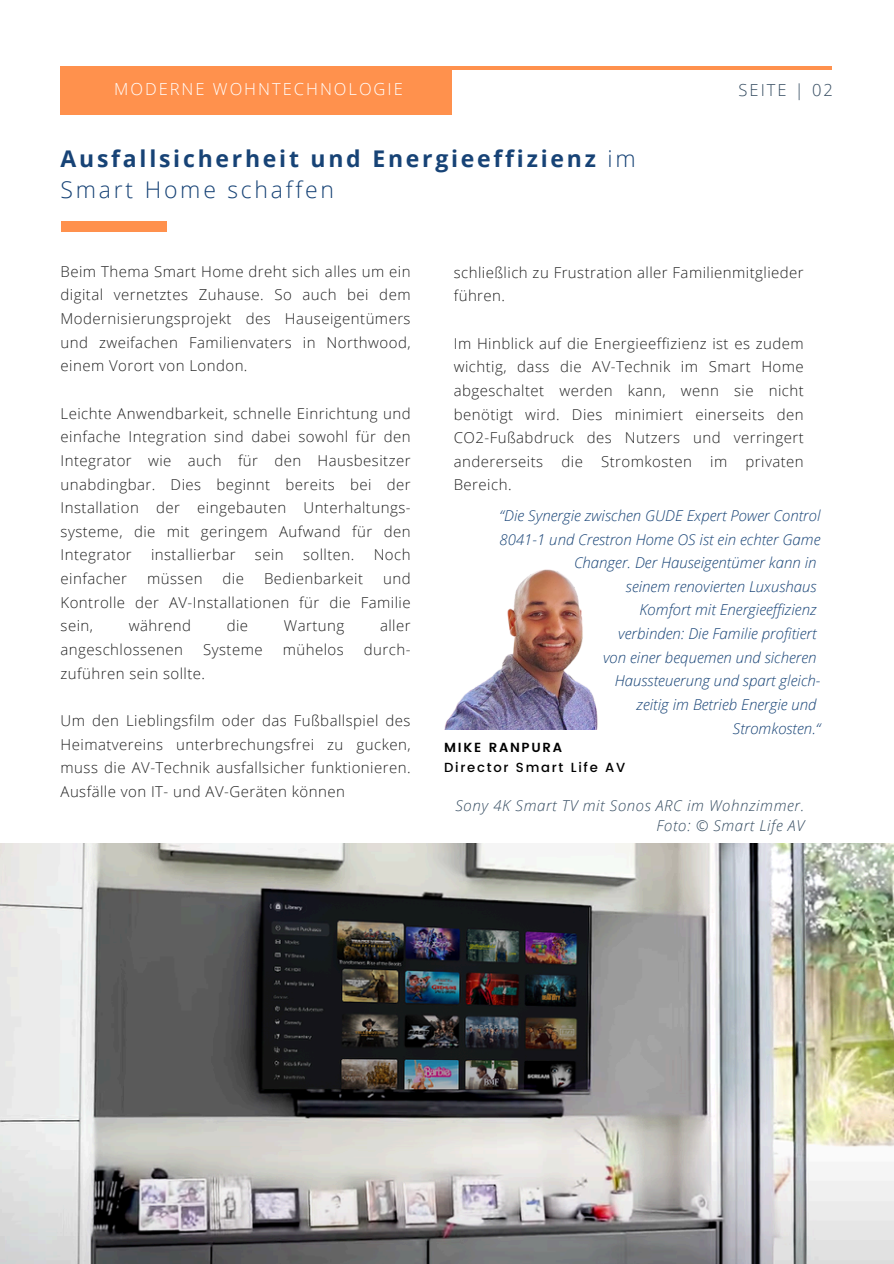
<style>
.page{position:relative;width:894px;height:1264px;background:#fff}
.page>*{position:absolute;margin:0;border:0;box-sizing:border-box;transform-origin:0 0}
.t1{font:700 22.95px/31.5px "Open Sans";letter-spacing:.12em;color:#174376}
.t2{font:300 16.5px "Open Sans";letter-spacing:.12em;color:#fff}
.t3{font:300 16.5px "Open Sans";letter-spacing:.12em;color:#364d62}
.t4{font:300 15px/23.7px "Open Sans";letter-spacing:.03em;color:#222;text-align:justify}
.t5{font:italic 300 15px/23.7px "Open Sans";color:#174376;text-align:right}
.t6{font:italic 300 15px/20.2px "Open Sans";letter-spacing:.04em;color:#364d62;text-align:right}
.t7{font:500 13.2px "Poppins";letter-spacing:.13em;color:#000}
.t8{font:600 13.2px "Poppins";letter-spacing:.13em;color:#000}
.s1{font-weight:300}
</style>
<div class="page">
<hr style="left:61px;top:66px;width:770px;height:4px;background:#ff914d">
<div style="left:61px;top:66px;width:390px;height:49px;background:#ff914d"></div>
<div style="left:61px;top:221px;width:106px;height:10px;background:#ff914d"></div>
<img style="left:444px;top:569px;width:154px;height:160px">
<img style="left:0;top:843px;width:893px;height:420px">
<p class="t2" style="left:114px;top:77px;width:290px">MODERNE WOHNTECHNOLOGIE</p>
<p class="t3" style="left:738px;top:79px;width:96px">SEITE | 02</p>
<h2 class="t1" style="left:61px;top:142px;width:576px">Ausfallsicherheit und Energieeffizienz <span class="s1">im<br>Smart Home schaffen</span></h2>
<h2 class="t4" style="left:61px;top:259px;width:351px">Beim Thema Smart Home dreht sich alles um ein digital vernetztes Zuhause. So auch bei dem Modernisierungsprojekt des Hauseigentümers und zweifachen Familienvaters in Northwood, einem Vorort von London.</h2>
<h1 class="t4" style="left:61px;top:401px;width:351px">Leichte Anwendbarkeit, schnelle Einrichtung und einfache Integration sind dabei sowohl für den Integrator wie auch für den Hausbesitzer unabdingbar. Dies beginnt bereits bei der Installation der eingebauten Unterhaltungs&shy;systeme, die mit geringem Aufwand für den Integrator</h1>
<h1 class="t4" style="left:151px;top:542px;width:86px">installierbar</h1>
<h1 class="t4" style="left:255px;top:542px;width:30px">sein</h1>
<h1 class="t4" style="left:303px;top:542px;width:53px">sollten.</h1>
<h1 class="t4" style="left:373px;top:542px;width:38px">Noch</h1>
<h1 class="t4" style="left:61px;top:566px;width:68px">einfacher</h1>
<h1 class="t4" style="left:147px;top:566px;width:57px">müssen</h1>
<h1 class="t4" style="left:222px;top:566px;width:23px">die</h1>
<h1 class="t4" style="left:264px;top:566px;width:101px">Bedienbarkeit</h1>
<h1 class="t4" style="left:61px;top:566px;width:351px;text-indent:322px">und Kontrolle der AV-Installationen für die Familie sein,</h1>
<h1 class="t4" style="left:129px;top:613px;width:64px">während</h1>
<h1 class="t4" style="left:227px;top:613px;width:23px">die</h1>
<h1 class="t4" style="left:284px;top:613px;width:62px">Wartung</h1>
<h1 class="t4" style="left:380px;top:613px;width:32px">aller</h1>
<h1 class="t4" style="left:61px;top:637px;width:124px">angeschlossenen</h1>
<h1 class="t4" style="left:203px;top:637px;width:61px">Systeme</h1>
<h1 class="t4" style="left:283px;top:637px;width:63px">mühelos</h1>
<h1 class="t4" style="left:364px;top:637px;width:48px">durch-</h1>
<h1 class="t4" style="left:61px;top:661px;width:146px">zuführen sein sollte.</h1>
<p class="t4" style="left:61px;top:708px;width:351px">Um den Lieblingsfilm oder das Fußballspiel des Heimatvereins unterbrechungsfrei zu gucken, muss die AV-Technik ausfallsicher funktionieren.<br>Ausfälle von IT- und AV-Geräten können</p>
<h3 class="t4" style="left:453px;top:260px;width:351px">schließlich zu Frustration aller Familienmitglieder führen.</h3>
<h3 class="t4" style="left:453px;top:331px;width:351px">Im Hinblick auf die Energieeffizienz ist es zudem wichtig, dass die AV-Technik im Smart Home abgeschaltet werden kann, wenn sie nicht benötigt wird. Dies minimiert einerseits den CO2-Fußabdruck des Nutzers und verringert andererseits die Stromkosten im privaten Bereich.</h3>
<h3 class="t5" style="left:499px;top:503px;width:322px">“Die Synergie zwischen GUDE Expert Power Control 8041-1 und Crestron Home OS ist ein echter Game Changer. Der Hauseigentümer kann in<br>seinem renovierten Luxushaus<br>Komfort mit Energieeffizienz<br>verbinden: Die Familie profitiert<br>von einer bequemen und sicheren<br>Haussteuerung und spart gleich-<br>zeitig im Betrieb Energie und<br>Stromkosten.“</h3>
<p class="t8" style="left:444px;top:739px;width:119px">MIKE RANPURA</p>
<p class="t7" style="left:444px;top:759px;width:182px">Director Smart Life AV</p>
<h3 class="t6" style="left:455px;top:794px;width:350px">Sony 4K Smart TV mit Sonos ARC im Wohnzimmer.<br>Foto: © Smart Life AV</h3>
</div>
